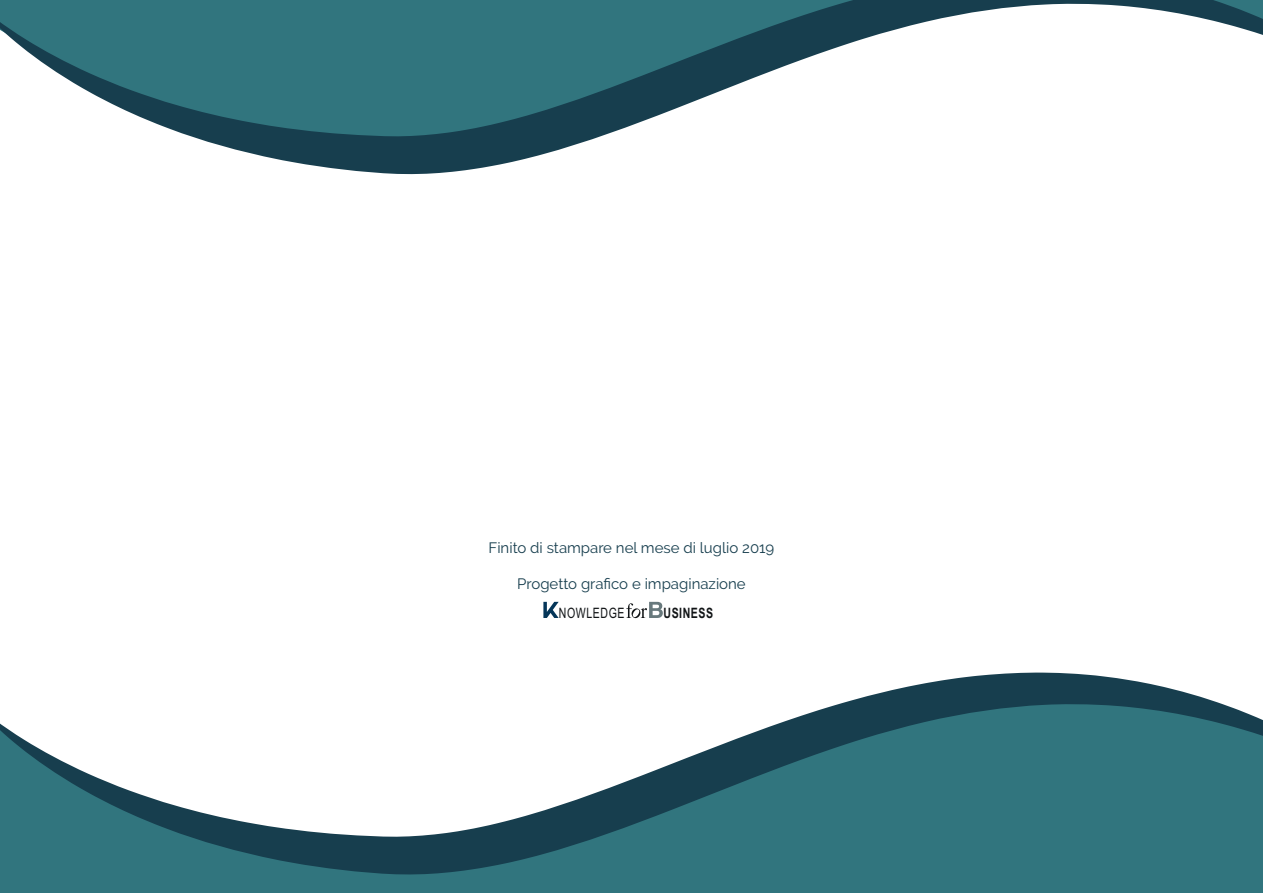
<style>
.page{position:relative;width:1263px;height:893px;background:#fff}
.page>*{position:absolute;margin:0;border:0;box-sizing:border-box;transform-origin:0 0}
.t1{font:15px "Raleway";color:#173e4e}
.t2{font:14.4px "Arial Narrow";letter-spacing:.045em;color:#111416;scale:.9 1}
.t3{font:700 14.4px "Arial Narrow";letter-spacing:.04em;color:#111416;scale:.9 1}
</style>
<div class="page">
<div style="left:0;top:874px;width:1263px;height:19px;background:#31757e"></div>
<svg style="left:0;top:672px;width:1263px;height:202px"></svg>
<svg style="left:0;top:0;width:1263px;height:174px"></svg>
<svg style="left:543px;top:602px;width:16px;height:16px"></svg>
<svg style="left:626px;top:602px;width:37px;height:16px"></svg>
<p class="t1" style="left:488px;top:539px;width:287px">Finito di stampare nel mese di luglio 2019</p>
<p class="t1" style="left:517px;top:575px;width:230px">Progetto grafico e impaginazione</p>
<p class="t2" style="left:559px;top:602px;width:75px">NOWLEDGE</p>
<p class="t3" style="left:663px;top:602px;width:57px">USINESS</p>
</div>
